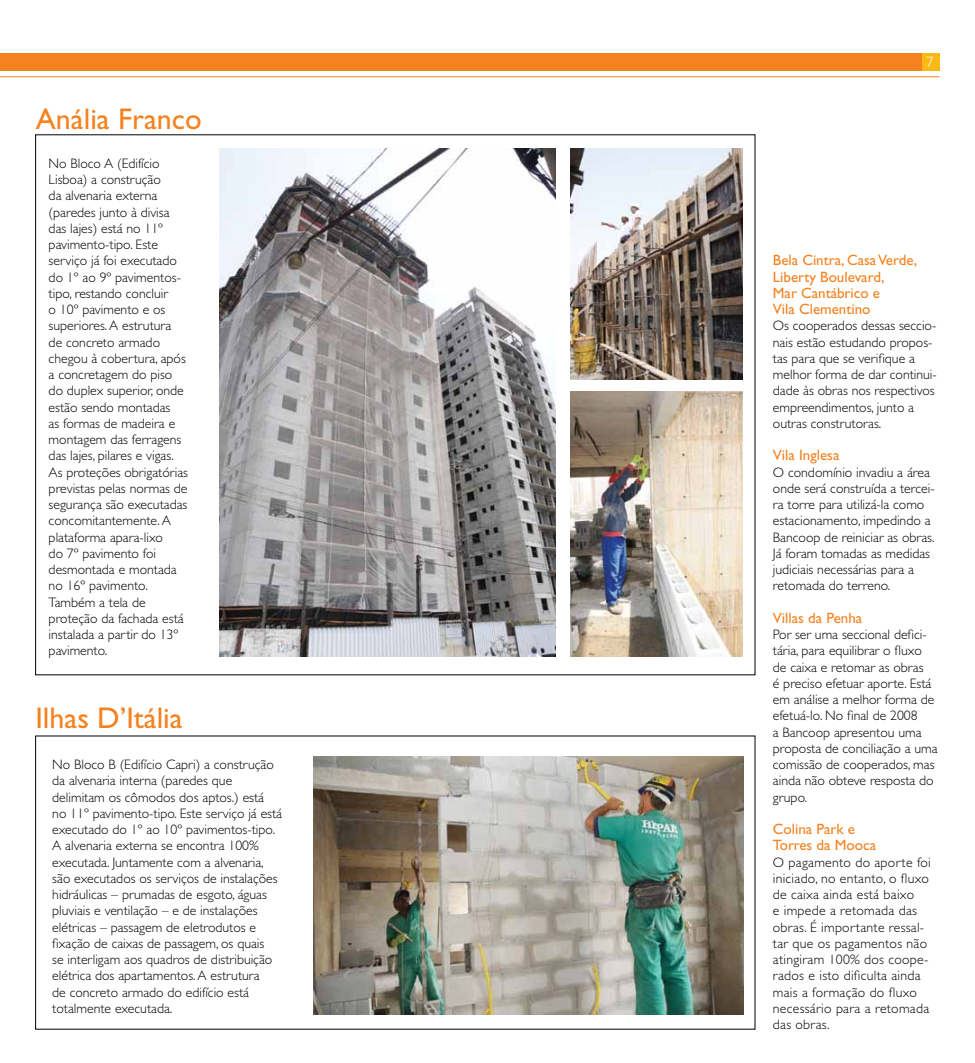
<style>
.page{position:relative;width:975px;height:1063px;background:#fff}
.page>*{position:absolute;margin:0;border:0;box-sizing:border-box;transform-origin:0 0}
.t1{font:30px "Gill Sans";color:#f58220}
.t2{font:15px/16.2px "Gill Sans";color:#f58220}
.t3{font:300 13.75px/16.2px "Gill Sans";color:#000}
.t4{font:300 13.75px/16.2px "Gill Sans";letter-spacing:.02em;color:#000}
</style>
<div class="page">
<div style="left:921px;top:53px;width:18px;height:18px;background:#fdb913"></div>
<div style="left:0;top:53px;width:921px;height:18px;background:#f58220"></div>
<hr style="left:0;top:76px;width:939px;height:1px;background:#f58220">
<img style="left:314px;top:756px;width:429px;height:259px">
<img style="left:220px;top:148px;width:335px;height:508px">
<img style="left:570px;top:148px;width:172px;height:232px">
<img style="left:570px;top:392px;width:172px;height:265px">
<h1 class="t1" style="left:36px;top:102px;width:167px">Anália Franco</h1>
<p class="t3" style="left:49px;top:155px;width:141px">N o Bloco A (Edifício<br>Lisboa) a construção<br>da alvenaria externa (paredes junto à divisa das lajes) está no 11º pavimento-tipo. Este serviço já foi executado do 1º ao 9º pavimentos&shy;tipo, restando concluir<br>o 10º pavimento e os superiores. A estrutura de concreto armado chegou à cobertura, após a concretagem do piso do duplex superior, onde estão sendo montadas<br>as formas de madeira e montagem das ferragens das lajes, pilares e vigas.<br>As proteções obrigatórias previstas pelas normas de segurança são executadas concomitantemente. A plataforma apara-lixo<br>do 7º pavimento foi desmontada e montada no 16º pavimento.<br>Também a tela de proteção da fachada está instalada a partir do 13º pavimento.</p>
<h1 class="t1" style="left:35px;top:701px;width:149px">Ilhas D’Itália</h1>
<p class="t3" style="left:52px;top:756px;width:231px">N o Bloco B (Edifício Capri) a construção da alvenaria interna (paredes que delimitam os cômodos dos aptos.) está<br>no 11º pavimento-tipo. Este serviço já está executado do 1º ao 10º pavimentos-tipo.<br>A alvenaria externa se encontra 100% executada. Juntamente com a alvenaria, são executados os serviços de instalações hidráulicas – prumadas de esgoto, águas pluviais e ventilação – e de instalações elétricas – passagem de eletrodutos e fixação de caixas de passagem, os quais<br>se interligam aos quadros de distribuição elétrica dos apartamentos. A estrutura<br>de concreto armado do edifício está totalmente executada.</p>
<p class="t2" style="left:772px;top:252px;width:146px">Bela Cintra, Casa Verde,<br>Liberty Boulevard,<br>Mar Cantábrico e<br>Vila Clementino</p>
<p class="t3" style="left:772px;top:318px;width:165px">Os cooperados dessas seccio&shy;nais estão estudando propos&shy;tas para que se verifique a melhor forma de dar continui&shy;dade às obras nos respectivos empreendimentos, junto a outras construtoras.</p>
<p class="t2" style="left:772px;top:447px;width:68px">Vila Inglesa</p>
<p class="t3" style="left:772px;top:464px;width:163px">O condomínio invadiu a área onde será construída a tercei&shy;ra torre para utilizá-la como estacionamento, impedindo a<br>Bancoop de reiniciar as obras.<br>Já foram tomadas as medidas judiciais necessárias para a retomada do terreno.</p>
<p class="t2" style="left:772px;top:610px;width:91px">Villas da Penha</p>
<p class="t3" style="left:772px;top:626px;width:166px">Por ser uma seccional defici&shy;tária, para equilibrar o fluxo de caixa e retomar as obras<br>é preciso efetuar aporte. Está em análise a melhor forma de efetuá-lo. N o final de 2008<br>a Bancoop apresentou uma proposta de conciliação a uma comissão de cooperados, mas ainda não obteve resposta do grupo.</p>
<p class="t2" style="left:772px;top:821px;width:105px">Colina Park e<br>Torres da Mooca</p>
<p class="t4" style="left:772px;top:854px;width:159px">O pagamento do aporte foi iniciado, no entanto, o fluxo de caixa ainda está baixo<br>e impede a retomada das obras. É importante ressal&shy;tar que os pagamentos não atingiram 100% dos coope&shy;rados e isto dificulta ainda mais a formação do fluxo necessário para a retomada das obras.</p>
</div>
